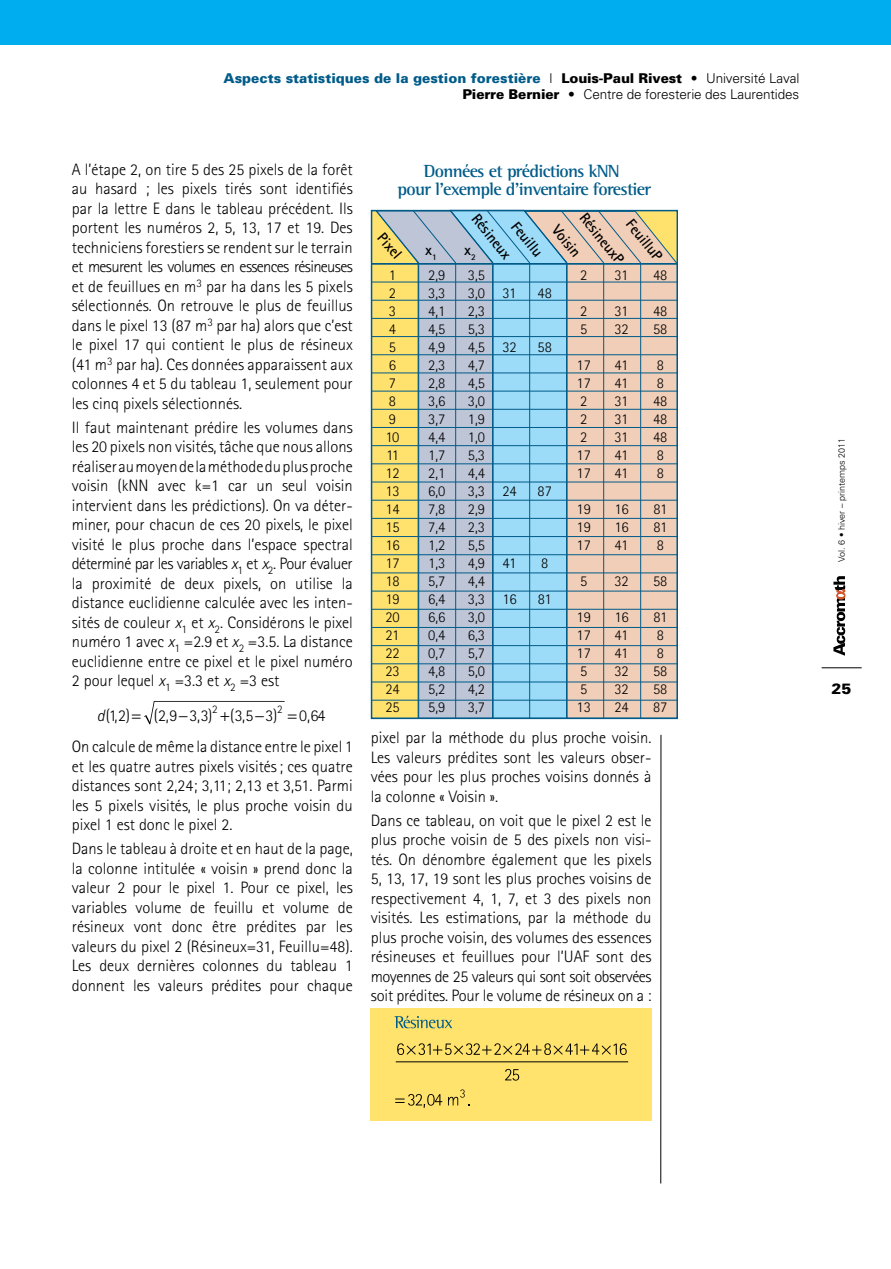
<style>
.page{position:relative;width:891px;height:1269px;background:#fff}
.page>*{position:absolute;margin:0;border:0;box-sizing:border-box;transform-origin:0 0}
.t1{font:700 18px/18px "Rotis Semi Serif";letter-spacing:-.04em;color:#005b89;text-align:center}
.t2{font:300 16.5px/19.5px "Rotis Sans Serif";color:#000;text-align:justify}
.t3{font:300 15px/18px "Rotis Sans Serif";color:#000}
.t4{font:700 15px "Rotis Sans Serif";color:#000}
.t5{font:900 15px "Univers";color:#000}
.t6{font:300 13.5px/16.2px "Univers";letter-spacing:-.01em;color:#000;text-align:right}
.t7{font:300 11.55px "Rotis Sans Serif";color:#000}
.t8{font:300 9px "Univers";color:#000}
.s1{font-weight:900;color:#005b89}
.s2{font-weight:900}
.s3{font-style:italic}
</style>
<div class="page">
<hr style="left:822px;top:668px;width:40px;height:1px;background:#000">
<svg style="left:833px;top:576px;width:12px;height:80px"></svg>
<div style="left:0;top:0;width:891px;height:45px;background:#00aeef"></div>
<hr style="left:661px;top:735px;width:1px;height:448px;background:#000">
<div style="left:370px;top:1008px;width:282px;height:113px;background:#ffe36d"></div>
<hr style="left:396px;top:1061px;width:232px;height:1px;background:#000">
<svg style="left:394px;top:1016px;width:58px;height:12px"></svg>
<svg style="left:505px;top:1069px;width:14px;height:12px"></svg>
<svg style="left:397px;top:1043px;width:230px;height:12px"></svg>
<svg style="left:395px;top:1094px;width:47px;height:14px"></svg>
<svg style="left:448px;top:1089px;width:22px;height:16px"></svg>
<svg style="left:642px;top:213px;width:32px;height:503px"></svg>
<hr style="left:372px;top:263px;width:305px;height:1px;background:#005b89">
<hr style="left:372px;top:282px;width:305px;height:1px;background:#005b89">
<hr style="left:372px;top:300px;width:305px;height:1px;background:#005b89">
<hr style="left:372px;top:318px;width:305px;height:1px;background:#005b89">
<hr style="left:372px;top:336px;width:305px;height:1px;background:#005b89">
<hr style="left:372px;top:354px;width:305px;height:1px;background:#005b89">
<hr style="left:372px;top:373px;width:305px;height:1px;background:#005b89">
<hr style="left:372px;top:391px;width:305px;height:1px;background:#005b89">
<hr style="left:372px;top:409px;width:305px;height:1px;background:#005b89">
<hr style="left:372px;top:427px;width:305px;height:1px;background:#005b89">
<hr style="left:372px;top:445px;width:305px;height:1px;background:#005b89">
<hr style="left:372px;top:463px;width:305px;height:1px;background:#005b89">
<hr style="left:372px;top:482px;width:305px;height:1px;background:#005b89">
<hr style="left:372px;top:500px;width:305px;height:1px;background:#005b89">
<hr style="left:372px;top:518px;width:305px;height:1px;background:#005b89">
<hr style="left:372px;top:536px;width:305px;height:1px;background:#005b89">
<hr style="left:372px;top:554px;width:305px;height:1px;background:#005b89">
<hr style="left:372px;top:573px;width:305px;height:1px;background:#005b89">
<hr style="left:372px;top:591px;width:305px;height:1px;background:#005b89">
<hr style="left:372px;top:609px;width:305px;height:1px;background:#005b89">
<hr style="left:372px;top:627px;width:305px;height:1px;background:#005b89">
<hr style="left:372px;top:645px;width:305px;height:1px;background:#005b89">
<hr style="left:372px;top:663px;width:305px;height:1px;background:#005b89">
<hr style="left:372px;top:682px;width:305px;height:1px;background:#005b89">
<hr style="left:372px;top:700px;width:305px;height:1px;background:#005b89">
<svg style="left:375px;top:213px;width:267px;height:503px"></svg>
<div style="left:371px;top:210px;width:306px;height:509px;border:2px solid #005b89"></div>
<svg style="left:144px;top:701px;width:141px;height:23px"></svg>
<p class="t6" style="left:223px;top:70px;width:577px"><span class="s1">Aspects statistiques de la gestion forestière</span> | <span class="s2">Louis-Paul Rivest •</span> Université Laval<br><span class="s2">Pierre Bernier •</span> Centre de foresterie des Laurentides</p>
<p class="t2" style="left:72px;top:159px;width:282px">A l’étape 2, on tire 5 des 25 pixels de la forêt au hasard ; les pixels tirés sont identifiés par la lettre E dans le tableau précédent. Ils portent les numéros 2, 5, 13, 17 et 19. Des techniciens forestiers se rendent sur le terrain et mesurent les volumes en essences résineuses et de feuillues en m<sup>3</sup> par ha dans les 5 pixels sélectionnés. On retrouve le plus de feuillus dans le pixel 13 (87 m<sup>3</sup> par ha) alors que c’est le pixel 17 qui contient le plus de résineux (41 m<sup>3</sup> par ha). Ces données apparaissent aux colonnes 4 et 5 du tableau 1, seulement pour les cinq pixels sélectionnés.</p>
<p class="t2" style="left:72px;top:417px;width:282px">Il faut maintenant prédire les volumes dans les 20 pixels non visités, tâche que nous allons réaliser au moyen de la méthode du plus proche voisin (kNN avec k=1 car un seul voisin intervient dans les prédictions). On va déter&shy;miner, pour chacun de ces 20 pixels, le pixel visité le plus proche dans l’espace spectral déterminé par les variables <span class="s3">x</span><sub>1</sub> et <span class="s3">x</span><sub>2</sub>. Pour évaluer la proximité de deux pixels, on utilise la distance euclidienne calculée avec les inten&shy;sités de couleur <span class="s3">x</span><sub>1</sub> et <span class="s3">x</span><sub>2</sub>. Considérons le pixel numéro 1 avec <span class="s3">x</span><sub>1</sub> =2.9 et <span class="s3">x</span><sub>2</sub> =3.5. La distance euclidienne entre ce pixel et le pixel numéro 2 pour lequel <span class="s3">x</span><sub>1</sub> =3.3 et <span class="s3">x</span><sub>2</sub> =3 est</p>
<p class="t2" style="left:97px;top:705px;width:35px"><span class="s3">d</span>( ,12)</p>
<p class="t2" style="left:154px;top:705px;width:125px">( 2 9, − ,3 3 ) ( 3 5, − )3</p>
<p class="t2" style="left:299px;top:705px;width:28px">0,64</p>
<p class="t7" style="left:212px;top:703px;width:7px">2</p>
<p class="t7" style="left:277px;top:703px;width:7px">2</p>
<p class="t2" style="left:72px;top:737px;width:282px">On calcule de même la distance entre le pixel 1 et les quatre autres pixels visités; ces quatre distances sont 2,24; 3,11; 2,13 et 3,51. Parmi les 5 pixels visités, le plus proche voisin du pixel 1 est donc le pixel 2.</p>
<p class="t2" style="left:72px;top:839px;width:282px">Dans le tableau à droite et en haut de la page, la colonne intitulée « voisin » prend donc la valeur 2 pour le pixel 1. Pour ce pixel, les variables volume de feuillu et volume de résineux vont donc être prédites par les valeurs du pixel 2 (Résineux=31, Feuillu=48).<br>Les deux dernières colonnes du tableau 1 donnent les valeurs prédites pour chaque</p>
<p class="t1" style="left:398px;top:162px;width:255px">Données et prédictions kNN<br>pour l’exemple d’inventaire forestier</p>
<p class="t4" style="left:387px;top:229px;width:30px;rotate:49deg">Pixel</p>
<p class="t4" style="left:562px;top:221px;width:38px;rotate:51deg">Voisin</p>
<p class="t4" style="left:590px;top:209px;width:62px;rotate:51deg">RésineuxP</p>
<p class="t4" style="left:482px;top:210px;width:55px;rotate:51deg">Résineux</p>
<p class="t4" style="left:522px;top:217px;width:42px;rotate:51deg">Feuillu</p>
<p class="t4" style="left:637px;top:215px;width:50px;rotate:51deg">FeuilluP</p>
<p class="t4" style="left:425px;top:240px;width:13px">x<sub>1</sub></p>
<p class="t4" style="left:464px;top:240px;width:13px">x<sub>2</sub></p>
<p class="t3" style="left:385px;top:266px;width:16px">1<br>2<br>3<br>4<br>5<br>6<br>7<br>8<br>9<br>10<br>11<br>12<br>13<br>14<br>15<br>16<br>17<br>18<br>19<br>20<br>21<br>22<br>23<br>24<br>25</p>
<p class="t3" style="left:428px;top:266px;width:19px;text-align:justify">2,9<br>3,3<br>4,1<br>4,5<br>4,9<br>2,3<br>2,8<br>3,6<br>3,7<br>4,4<br>1,7<br>2,1<br>6,0<br>7,8<br>7,4<br>1,2<br>1,3<br>5,7<br>6,4<br>6,6<br>0,4<br>0,7<br>4,8<br>5,2<br>5,9</p>
<p class="t3" style="left:468px;top:266px;width:19px;text-align:justify">3,5<br>3,0<br>2,3<br>5,3<br>4,5<br>4,7<br>4,5<br>3,0<br>1,9<br>1,0<br>5,3<br>4,4<br>3,3<br>2,9<br>2,3<br>5,5<br>4,9<br>4,4<br>3,3<br>3,0<br>6,3<br>5,7<br>5,0<br>4,2<br>3,7</p>
<p class="t3" style="left:503px;top:284px;width:15px">31</p>
<p class="t3" style="left:502px;top:338px;width:16px">32</p>
<p class="t3" style="left:502px;top:482px;width:16px">24</p>
<p class="t3" style="left:503px;top:554px;width:15px">41</p>
<p class="t3" style="left:502px;top:590px;width:16px">16</p>
<p class="t3" style="left:538px;top:284px;width:16px">48</p>
<p class="t3" style="left:538px;top:338px;width:16px">58</p>
<p class="t3" style="left:538px;top:482px;width:16px">87</p>
<p class="t3" style="left:541px;top:554px;width:9px">8</p>
<p class="t3" style="left:538px;top:590px;width:15px">81</p>
<p class="t3" style="left:580px;top:266px;width:9px">2</p>
<p class="t3" style="left:580px;top:302px;width:9px">2<br>5</p>
<p class="t3" style="left:577px;top:356px;width:16px">17<br>17<br>2<br>2<br>2<br>17<br>17</p>
<p class="t3" style="left:577px;top:500px;width:16px;text-align:justify">19<br>19<br>17</p>
<p class="t3" style="left:580px;top:572px;width:9px">5</p>
<p class="t3" style="left:577px;top:608px;width:16px">19<br>17<br>17<br>5<br>5<br>13</p>
<p class="t3" style="left:615px;top:266px;width:15px">31</p>
<p class="t3" style="left:614px;top:302px;width:16px">31<br>32</p>
<p class="t3" style="left:615px;top:356px;width:15px;text-align:justify">41<br>41<br>31<br>31<br>31<br>41<br>41</p>
<p class="t3" style="left:614px;top:500px;width:16px;text-align:justify">16<br>16<br>41</p>
<p class="t3" style="left:614px;top:572px;width:16px">32</p>
<p class="t3" style="left:614px;top:608px;width:16px;text-align:justify">16<br>41<br>41<br>32<br>32<br>24</p>
<p class="t3" style="left:653px;top:266px;width:16px">48</p>
<p class="t3" style="left:653px;top:302px;width:16px">48<br>58</p>
<p class="t3" style="left:653px;top:356px;width:16px">8<br>8<br>48<br>48<br>48<br>8<br>8</p>
<p class="t3" style="left:653px;top:500px;width:15px;text-align:justify">81<br>81<br>8</p>
<p class="t3" style="left:653px;top:572px;width:16px">58</p>
<p class="t3" style="left:653px;top:608px;width:16px">81<br>8<br>8<br>58<br>58<br>87</p>
<p class="t2" style="left:371px;top:728px;width:282px">pixel par la méthode du plus proche voisin.<br>Les valeurs prédites sont les valeurs obser&shy;vées pour les plus proches voisins donnés à la colonne « Voisin ».</p>
<p class="t2" style="left:371px;top:810px;width:282px">Dans ce tableau, on voit que le pixel 2 est le plus proche voisin de 5 des pixels non visi&shy;tés. On dénombre également que les pixels 5, 13, 17, 19 sont les plus proches voisins de respectivement 4, 1, 7, et 3 des pixels non visités. Les estimations, par la méthode du plus proche voisin, des volumes des essences résineuses et feuillues pour l’UAF sont des moyennes de 25 valeurs qui sont soit observées soit prédites. Pour le volume de résineux on a :</p>
<p class="t8" style="left:836px;top:562px;width:125px;rotate:-90deg">Vol. 6 • hiver – printemps 2011</p>
<p class="t5" style="left:831px;top:680px;width:22px">25</p>
</div>
